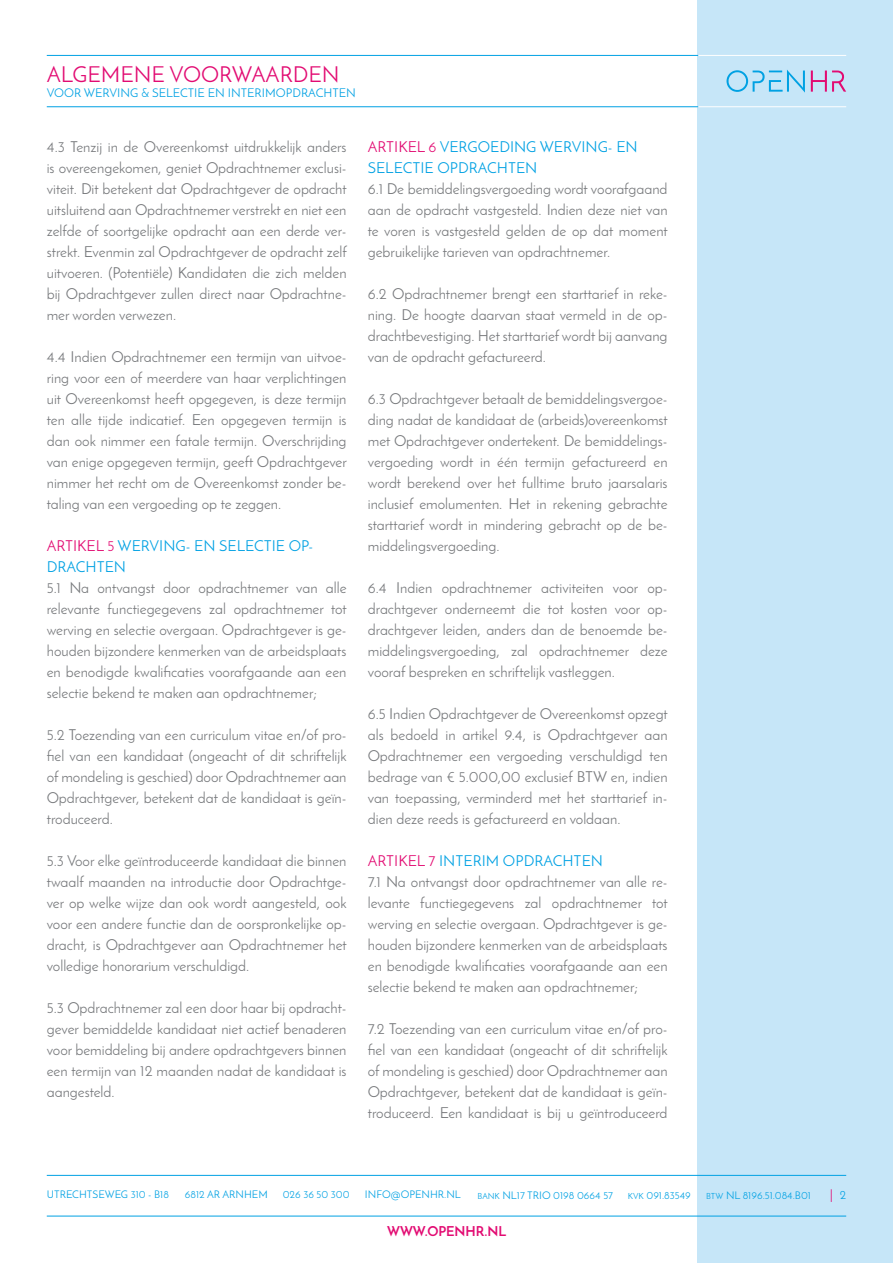
<style>
.page{position:relative;width:893px;height:1263px;background:#fff}
.page>*{position:absolute;margin:0;border:0;box-sizing:border-box;transform-origin:0 0}
.t1{font:21.9px "Josefin Sans";color:#e20b72}
.t2{font:15px/21px "Josefin Sans";color:#76787b;text-align:justify}
.t3{font:15px/21px "Josefin Sans";color:#00a1e3}
.t4{font:700 13.5px "Josefin Sans";color:#e20b72}
.t5{font:13.5px "Josefin Sans";color:#e20b72}
.t6{font:12px "Josefin Sans";color:#00a1e3}
.t7{font:10.5px "Josefin Sans";color:#00a1e3}
.s1{color:#e20b72}
.s2{color:#00a1e3}
.s3{font-size:8.4px}
.s4{font-size:12px;color:#00a1e3}
</style>
<div class="page">
<div style="left:697px;top:0;width:196px;height:1263px;background:#c6e6f8"></div>
<hr style="left:47px;top:1175px;width:799px;height:1px;background:#00a1e3">
<hr style="left:47px;top:1216px;width:799px;height:1px;background:#00a1e3">
<svg style="left:811px;top:71px;width:35px;height:21px"></svg>
<svg style="left:726px;top:70px;width:79px;height:23px"></svg>
<hr style="left:694px;top:55px;width:152px;height:1px;background:#fff">
<hr style="left:694px;top:106px;width:152px;height:1px;background:#fff">
<hr style="left:47px;top:55px;width:651px;height:1px;background:#00a1e3">
<hr style="left:47px;top:106px;width:651px;height:1px;background:#00a1e3">
<h1 class="t1" style="left:47px;top:61px;width:294px">ALGEMENE VOORWAARDEN</h1>
<p class="t6" style="left:47px;top:85px;width:311px">VOOR WERVING &amp; SELECTIE EN INTERIMOPDRACHTEN</p>
<p class="t2" style="left:47px;top:136px;width:302px">4.3 Tenzij in de Overeenkomst uitdrukkelijk anders is overeengekomen, geniet Opdrachtnemer exclusi&shy;viteit. Dit betekent dat Opdrachtgever de opdracht uitsluitend aan Opdrachtnemer verstrekt en niet een zelfde of soortgelijke opdracht aan een derde ver&shy;strekt. Evenmin zal Opdrachtgever de opdracht zelf uitvoeren. (Potentiële) Kandidaten die zich melden bij Opdrachtgever zullen direct naar Opdrachtne&shy;mer worden verwezen.</p>
<p class="t2" style="left:47px;top:346px;width:302px">4.4 Indien Opdrachtnemer een termijn van uitvoe&shy;ring voor een of meerdere van haar verplichtingen uit Overeenkomst heeft opgegeven, is deze termijn ten alle tijde indicatief. Een opgegeven termijn is dan ook nimmer een fatale termijn. Overschrijding van enige opgegeven termijn, geeft Opdrachtgever nimmer het recht om de Overeenkomst zonder be&shy;taling van een vergoeding op te zeggen.</p>
<p class="t3" style="left:47px;top:535px;width:268px"><span class="s1">ARTIKEL 5</span> WERVING- EN SELECTIE OP-<br>DRACHTEN</p>
<p class="t2" style="left:47px;top:577px;width:302px">5.1 Na ontvangst door opdrachtnemer van alle relevante functiegegevens zal opdrachtnemer tot werving en selectie overgaan. Opdrachtgever is ge&shy;houden bijzondere kenmerken van de arbeidsplaats en benodigde kwalificaties voorafgaande aan een selectie bekend te maken aan opdrachtnemer;</p>
<p class="t2" style="left:47px;top:724px;width:301px">5.2 Toezending van een curriculum vitae en/of pro&shy;fiel van een kandidaat (ongeacht of dit schriftelijk of mondeling is geschied) door Opdrachtnemer aan Opdrachtgever, betekent dat de kandidaat is geïn&shy;troduceerd.</p>
<p class="t2" style="left:47px;top:850px;width:302px">5.3 Voor elke geïntroduceerde kandidaat die binnen twaalf maanden na introductie door Opdrachtge&shy;ver op welke wijze dan ook wordt aangesteld, ook voor een andere functie dan de oorspronkelijke op&shy;dracht, is Opdrachtgever aan Opdrachtnemer het volledige honorarium verschuldigd.</p>
<p class="t2" style="left:47px;top:997px;width:301px">5.3 Opdrachtnemer zal een door haar bij opdracht&shy;gever bemiddelde kandidaat niet actief benaderen voor bemiddeling bij andere opdrachtgevers binnen een termijn van 12 maanden nadat de kandidaat is aangesteld.</p>
<p class="t3" style="left:368px;top:136px;width:271px"><span class="s1">ARTIKEL 6</span> VERGOEDING WERVING- EN<br>SELECTIE OPDRACHTEN</p>
<p class="t2" style="left:368px;top:178px;width:302px">6.1 De bemiddelingsvergoeding wordt voorafgaand aan de opdracht vastgesteld. Indien deze niet van te voren is vastgesteld gelden de op dat moment gebruikelijke tarieven van opdrachtnemer.</p>
<p class="t2" style="left:368px;top:283px;width:301px">6.2 Opdrachtnemer brengt een starttarief in reke&shy;ning. De hoogte daarvan staat vermeld in de op&shy;drachtbevestiging. Het starttarief wordt bij aanvang van de opdracht gefactureerd.</p>
<p class="t2" style="left:368px;top:388px;width:302px">6.3 Opdrachtgever betaalt de bemiddelingsvergoe&shy;ding nadat de kandidaat de (arbeids)overeenkomst met Opdrachtgever ondertekent. De bemiddelings&shy;vergoeding wordt in één termijn gefactureerd en wordt berekend over het fulltime bruto jaarsalaris inclusief emolumenten. Het in rekening gebrachte starttarief wordt in mindering gebracht op de be&shy;middelingsvergoeding.</p>
<p class="t2" style="left:368px;top:577px;width:301px">6.4 Indien opdrachtnemer activiteiten voor op&shy;drachtgever onderneemt die tot kosten voor op&shy;drachtgever leiden, anders dan de benoemde be&shy;middelingsvergoeding, zal opdrachtnemer deze vooraf bespreken en schriftelijk vastleggen.</p>
<p class="t2" style="left:368px;top:703px;width:302px">6.5 Indien Opdrachtgever de Overeenkomst opzegt als bedoeld in artikel 9.4, is Opdrachtgever aan Opdrachtnemer een vergoeding verschuldigd ten bedrage van € 5.000,00 exclusief BTW en, indien van toepassing, verminderd met het starttarief in&shy;dien deze reeds is gefactureerd en voldaan.</p>
<p class="t2" style="left:368px;top:850px;width:302px;text-align:left"><span class="s1">ARTIKEL 7</span> <span class="s2">INTERIM OPDRACHTEN<br></span>7.1 Na ontvangst door opdrachtnemer van alle re&shy;levante functiegegevens zal opdrachtnemer tot werving en selectie overgaan. Opdrachtgever is ge&shy;houden bijzondere kenmerken van de arbeidsplaats en benodigde kwalificaties voorafgaande aan een selectie bekend te maken aan opdrachtnemer;</p>
<p class="t2" style="left:368px;top:1018px;width:301px">7.2 Toezending van een curriculum vitae en/of pro&shy;fiel van een kandidaat (ongeacht of dit schriftelijk of mondeling is geschied) door Opdrachtnemer aan Opdrachtgever, betekent dat de kandidaat is geïn&shy;troduceerd. Een kandidaat is bij u geïntroduceerd</p>
<p class="t7" style="left:47px;top:1188px;width:124px">UTRECHTSEWEG 310 - B18</p>
<p class="t7" style="left:185px;top:1188px;width:84px">6812 AR ARNHEM</p>
<p class="t7" style="left:283px;top:1188px;width:68px">026 36 50 300</p>
<p class="t7" style="left:365px;top:1188px;width:97px">INFO@OPENHR.NL</p>
<p class="t7" style="left:478px;top:1188px;width:137px"><span class="s3">BANK</span> NL17 TRIO 0198 0664 57</p>
<p class="t7" style="left:628px;top:1188px;width:64px"><span class="s3">KVK</span> 091.83549</p>
<p class="t7" style="left:706px;top:1188px;width:106px"><span class="s3">BTW</span> NL 8196.51.084.B01</p>
<p class="t4" style="left:387px;top:1223px;width:121px">WWW.OPENHR.NL</p>
<p class="t5" style="left:830px;top:1186px;width:18px">| <span class="s4">2</span></p>
</div>
